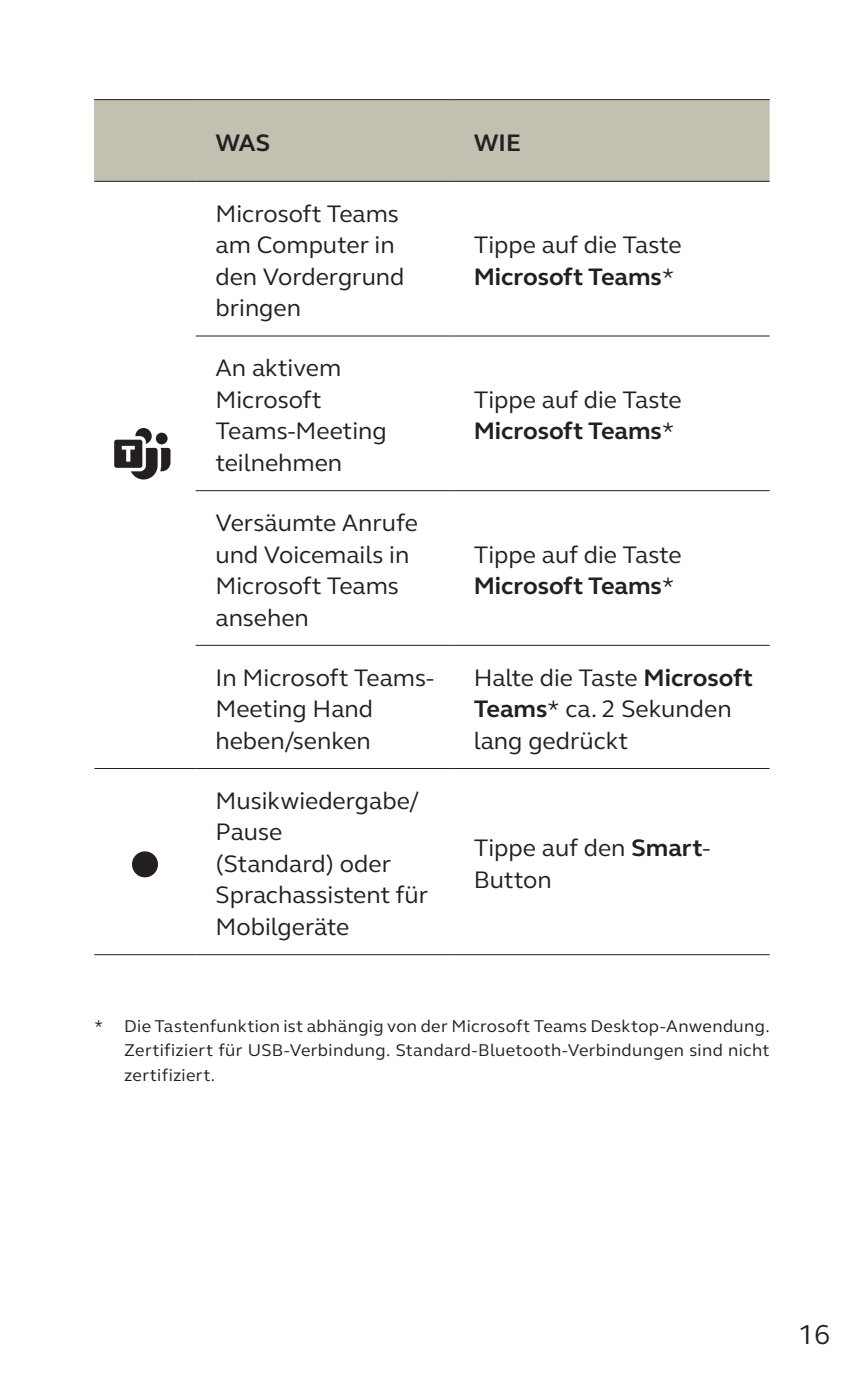
<style>
.page{position:relative;width:864px;height:1389px;background:#fff}
.page>*{position:absolute;margin:0;border:0;box-sizing:border-box;transform-origin:0 0}
.t1{font:28px "GN Elliot";color:#231f20}
.Table_text{font:24.5px/31.5px "GN Elliot";color:#231f20}
.Table_heading{font:700 24.5px "GN Elliot";color:#231f20}
.Note{font:17.5px/24.5px "GN Elliot";letter-spacing:.02em;color:#231f20;text-align:justify}
.s1{font-weight:700}
</style>
<div class="page">
<div style="left:94px;top:100px;width:101px;height:81px;background:#c3bfb1"></div>
<div style="left:195px;top:100px;width:574px;height:81px;background:#c3bfb1"></div>
<hr style="left:94px;top:181px;width:101px;height:1px;background:#231f20">
<hr style="left:94px;top:768px;width:101px;height:1px;background:#231f20">
<hr style="left:94px;top:954px;width:101px;height:1px;background:#231f20">
<hr style="left:195px;top:181px;width:258px;height:1px;background:#231f20">
<hr style="left:453px;top:181px;width:316px;height:1px;background:#231f20">
<hr style="left:195px;top:335px;width:258px;height:2px;background:#231f20">
<hr style="left:453px;top:335px;width:316px;height:2px;background:#231f20">
<hr style="left:195px;top:490px;width:258px;height:1px;background:#231f20">
<hr style="left:453px;top:490px;width:316px;height:1px;background:#231f20">
<hr style="left:195px;top:645px;width:258px;height:1px;background:#231f20">
<hr style="left:453px;top:645px;width:316px;height:1px;background:#231f20">
<hr style="left:195px;top:768px;width:258px;height:1px;background:#231f20">
<hr style="left:453px;top:768px;width:316px;height:1px;background:#231f20">
<hr style="left:195px;top:954px;width:258px;height:1px;background:#231f20">
<hr style="left:453px;top:954px;width:316px;height:1px;background:#231f20">
<hr style="left:94px;top:99px;width:101px;height:1px;background:#231f20">
<hr style="left:195px;top:99px;width:258px;height:1px;background:#231f20">
<hr style="left:453px;top:99px;width:316px;height:1px;background:#231f20">
<svg style="left:114px;top:428px;width:56px;height:52px"></svg>
<div style="left:132px;top:851px;width:26px;height:26px;background:#231f20;border-radius:50%"></div>
<p class="Table_heading" style="left:215px;top:126px;width:56px">WAS</p>
<p class="Table_heading" style="left:473px;top:126px;width:49px">WIE</p>
<p class="Table_text" style="left:215px;top:197px;width:190px">Microsoft Teams am Computer in den Vordergrund bringen</p>
<p class="Table_text" style="left:215px;top:352px;width:173px">An aktivem<br>Microsoft<br>Teams-Meeting teilnehmen</p>
<p class="Table_text" style="left:215px;top:506px;width:204px">Versäumte Anrufe und Voicemails in<br>Microsoft Teams ansehen</p>
<p class="Table_text" style="left:473px;top:229px;width:209px">Tippe auf die Taste<br><span class="s1">Microsoft Teams</span>*</p>
<p class="Table_text" style="left:473px;top:383px;width:209px">Tippe auf die Taste<br><span class="s1">Microsoft Teams</span>*</p>
<p class="Table_text" style="left:473px;top:538px;width:209px">Tippe auf die Taste<br><span class="s1">Microsoft Teams</span>*</p>
<p class="Table_text" style="left:215px;top:661px;width:220px">In Microsoft Teams-<br>Meeting Hand heben/senken</p>
<p class="Table_text" style="left:473px;top:661px;width:280px">Halte die Taste <span class="s1">Microsoft<br>Teams</span>* ca. 2 Sekunden lang gedrückt</p>
<p class="Table_text" style="left:215px;top:784px;width:214px">Musikwiedergabe/<br>Pause<br>(Standard) oder<br>Sprachassistent für<br>Mobilgeräte</p>
<p class="Table_text" style="left:473px;top:831px;width:238px">Tippe auf den <span class="s1">Smart</span>-<br>Button</p>
<p class="Note" style="left:124px;top:1013px;width:646px;text-indent:-30px">* Die Tastenfunktion ist abhängig von der Microsoft Teams Desktop-Anwendung.<br>Zertifiziert für USB-Verbindung. Standard-Bluetooth-Verbindungen sind nicht zertifiziert.</p>
<p class="t1" style="left:797px;top:1316px;width:34px">16</p>
</div>
